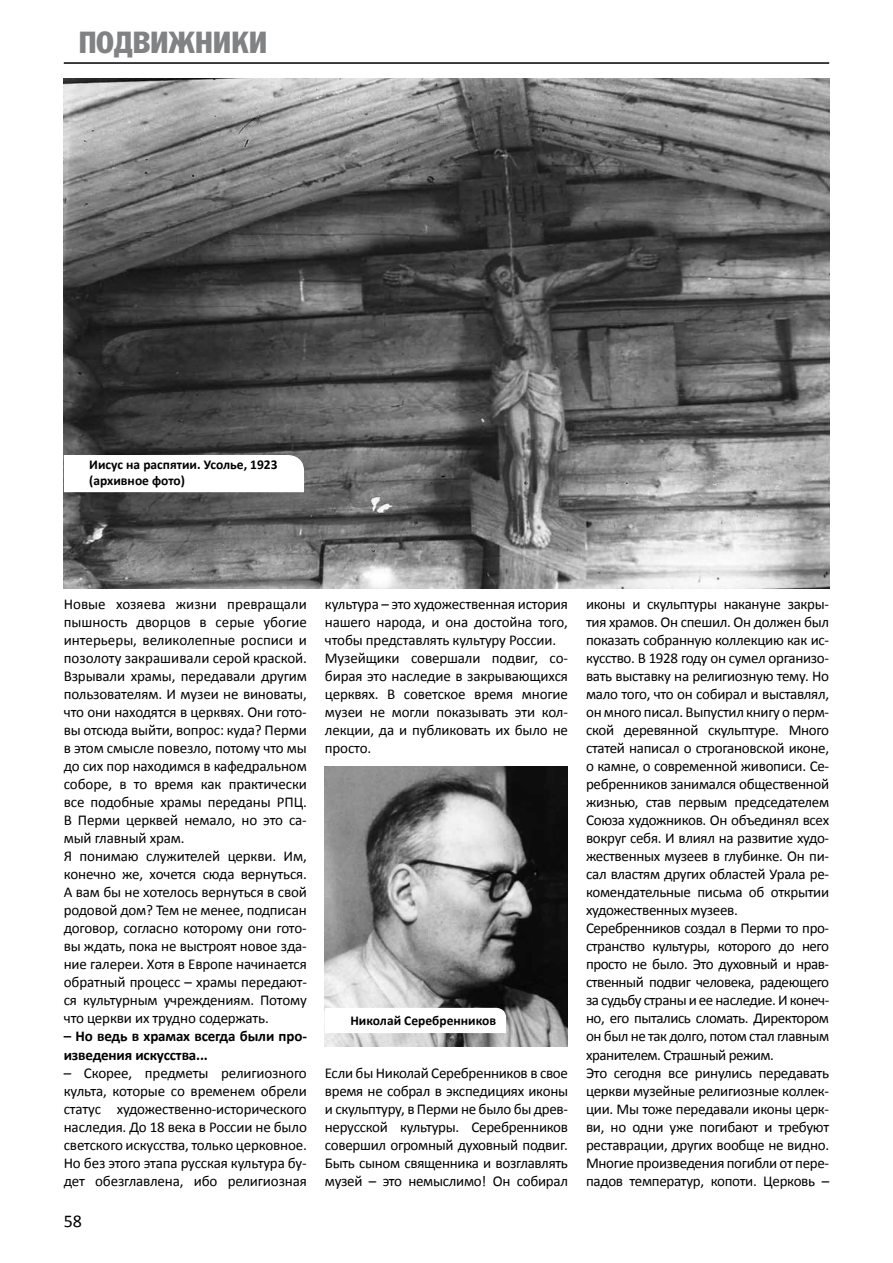
<style>
.page{position:relative;width:893px;height:1263px;background:#fff}
.page>*{position:absolute;margin:0;border:0;box-sizing:border-box;transform-origin:0 0}
.t1{font:30px "Fagot Condensed";color:#808284}
.t2{font:18px "Calibri";color:#000}
.t3{font:15px/18px "Calibri";letter-spacing:-.02em;color:#000}
.t4{font:700 15px/18px "Calibri";letter-spacing:-.01em;color:#000}
.t5{font:700 13.5px/16.2px "Calibri";color:#000}
</style>
<div class="page">
<hr style="left:64px;top:62px;width:765px;height:2px;background:#000">
<img style="left:325px;top:766px;width:243px;height:280px">
<img style="left:64px;top:79px;width:765px;height:510px">
<svg style="left:63px;top:454px;width:242px;height:39px"></svg>
<svg style="left:324px;top:1007px;width:183px;height:27px"></svg>
<h1 class="t1" style="left:79px;top:25px;width:190px">подвижники</h1>
<p class="t5" style="left:89px;top:456px;width:190px">Иисус на распятии. Усолье, 1923 (архивное фото)</p>
<p class="t3" style="left:64px;top:595px;width:245px">Новые хозяева жизни превращали пышность дворцов в серые убогие интерьеры, великолепные росписи и позолоту закрашивали серой краской.<br>Взрывали храмы, передавали другим пользователям. И музеи не виноваты, что они находятся в церквях. Они гото&shy;вы отсюда выйти, вопрос: куда? Перми в этом смысле повезло, потому что мы до сих пор находимся в кафедральном соборе, в то время как практически все подобные храмы переданы РПЦ.<br>В Перми церквей немало, но это са&shy;мый главный храм.<br>Я понимаю служителей церкви. Им, конечно же, хочется сюда вернуться.<br>А вам бы не хотелось вернуться в свой родовой дом? Тем не менее, подписан договор, согласно которому они гото&shy;вы ждать, пока не выстроят новое зда&shy;ние галереи. Хотя в Европе начинается обратный процесс – храмы передают&shy;ся культурным учреждениям. Потому что церкви их трудно содержать.</p>
<p class="t4" style="left:64px;top:1027px;width:245px">– Но ведь в храмах всегда были про&shy;изведения искусства...</p>
<p class="t3" style="left:64px;top:1063px;width:245px;text-align:justify">– Скорее, предметы религиозного культа, которые со временем обрели статус художественно-исторического наследия. До 18 века в России не было светского искусства, только церковное.<br>Но без этого этапа русская культура бу&shy;дет обезглавлена, ибо религиозная</p>
<p class="t2" style="left:64px;top:1210px;width:20px">58</p>
<p class="t3" style="left:325px;top:595px;width:245px">культура – это художественная история нашего народа, и она достойна того, чтобы представлять культуру России.<br>Музейщики совершали подвиг, со&shy;бирая это наследие в закрывающихся церквях. В советское время многие музеи не могли показывать эти кол&shy;лекции, да и публиковать их было не просто.</p>
<p class="t5" style="left:350px;top:1012px;width:147px">Николай Серебренников</p>
<p class="t3" style="left:325px;top:1063px;width:245px;text-align:justify">Если бы Николай Серебренников в свое время не собрал в экспедициях иконы и скульптуру, в Перми не было бы древ&shy;нерусской культуры. Серебренников совершил огромный духовный подвиг.<br>Быть сыном священника и возглавлять музей – это немыслимо! Он собирал</p>
<p class="t3" style="left:586px;top:595px;width:245px">иконы и скульптуры накануне закры&shy;тия храмов. Он спешил. Он должен был показать собранную коллекцию как ис&shy;кусство. В 1928 году он сумел организо&shy;вать выставку на религиозную тему. Но мало того, что он собирал и выставлял, он много писал. Выпустил книгу о перм&shy;ской деревянной скульптуре. Много статей написал о строгановской иконе, о камне, о современной живописи. Се&shy;ребренников занимался общественной жизнью, став первым председателем Союза художников. Он объединял всех вокруг себя. И влиял на развитие худо&shy;жественных музеев в глубинке. Он пи&shy;сал властям других областей Урала ре&shy;комендательные письма об открытии художественных музеев.<br>Серебренников создал в Перми то про&shy;странство культуры, которого до него просто не было. Это духовный и нрав&shy;ственный подвиг человека, радеющего за судьбу страны и ее наследие. И конеч&shy;но, его пытались сломать. Директором он был не так долго, потом стал главным хранителем. Страшный режим.<br>Это сегодня все ринулись передавать церкви музейные религиозные коллек&shy;ции. Мы тоже передавали иконы церк&shy;ви, но одни уже погибают и требуют реставрации, других вообще не видно.<br>Многие произведения погибли от пере&shy;падов температур, копоти. Церковь –</p>
</div>
